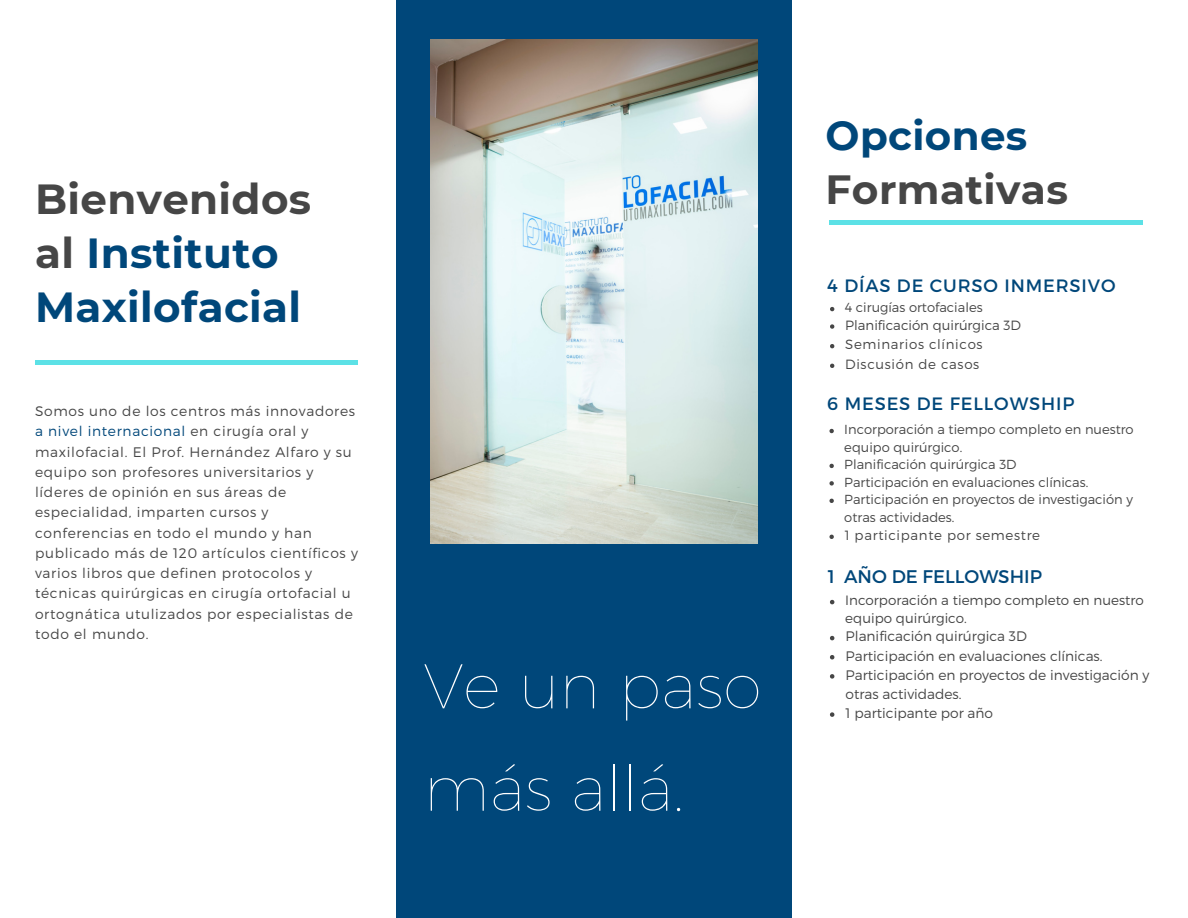
<style>
.page{position:relative;width:1188px;height:918px;background:#fff}
.page>*{position:absolute;margin:0;border:0;box-sizing:border-box;transform-origin:0 0}
.t1{font:100 63px/102.3px "Montserrat";color:#fff}
.t2{font:700 42px/54px "Montserrat";letter-spacing:.01em;color:#00477a}
.t3{font:700 40.65px "Montserrat";letter-spacing:.01em;color:#464646}
.t4{font:700 40.35px "Montserrat";letter-spacing:.01em;color:#00477a}
.t5{font:18.3px "Montserrat";color:#00477a}
.t6{font:17.85px "Montserrat";letter-spacing:.05em;color:#00477a}
.t7{font:300 13.8px/20.2px "Montserrat";letter-spacing:.05em;color:#464646}
.t8{font:300 13.8px/19.2px "Montserrat";color:#464646}
.t9{font:300 13.5px/18px "Montserrat";color:#464646}
.t10{font:300 13.35px "Montserrat";letter-spacing:.05em;color:#464646}
.t11{font:300 13.35px "Montserrat";color:#464646}
.t12{font:300 13.05px/17.4px "Montserrat";color:#464646}
.s1{color:#464646}
.s2{color:#00477a}
</style>
<div class="page">
<div style="left:396px;top:0;width:396px;height:918px;background:#00477a"></div>
<hr style="left:35px;top:361px;width:323px;height:4px;background:#5ce1e6">
<svg style="left:830px;top:307px;width:4px;height:4px"></svg>
<svg style="left:830px;top:324px;width:4px;height:5px"></svg>
<svg style="left:830px;top:344px;width:4px;height:4px"></svg>
<svg style="left:830px;top:364px;width:4px;height:4px"></svg>
<hr style="left:829px;top:220px;width:314px;height:4px;background:#5ce1e6">
<svg style="left:829px;top:429px;width:5px;height:4px"></svg>
<svg style="left:829px;top:464px;width:5px;height:4px"></svg>
<svg style="left:829px;top:481px;width:5px;height:5px"></svg>
<svg style="left:829px;top:499px;width:5px;height:4px"></svg>
<svg style="left:829px;top:535px;width:5px;height:4px"></svg>
<img style="left:430px;top:40px;width:328px;height:504px">
<svg style="left:830px;top:600px;width:4px;height:4px"></svg>
<svg style="left:830px;top:636px;width:4px;height:4px"></svg>
<svg style="left:830px;top:655px;width:4px;height:4px"></svg>
<svg style="left:830px;top:674px;width:4px;height:5px"></svg>
<svg style="left:830px;top:712px;width:4px;height:5px"></svg>
<p class="t2" style="left:35px;top:172px;width:278px"><span class="s1">Bienvenidos al</span> Instituto<br>Maxilofacial</p>
<p class="t7" style="left:35px;top:401px;width:324px">Somos uno de los centros más innovadores <span class="s2">a nivel internacional</span> en cirugía oral y maxilofacial. El Prof. Hernández Alfaro y su equipo son profesores universitarios y líderes de opinión en sus áreas de especialidad, imparten cursos y conferencias en todo el mundo y han publicado más de 120 artículos científicos y varios libros que definen protocolos y técnicas quirúrgicas en cirugía ortofacial u ortognática utulizados por especialistas de todo el mundo.</p>
<p class="t1" style="left:424px;top:632px;width:339px">Ve un paso más allá.</p>
<p class="t4" style="left:826px;top:110px;width:203px">Opciones</p>
<p class="t3" style="left:826px;top:165px;width:244px">Formativas</p>
<p class="t6" style="left:827px;top:274px;width:290px">4 DÍAS DE CURSO INMERSIVO</p>
<p class="t12" style="left:845px;top:298px;width:139px">4 cirugías ortofaciales</p>
<p class="t11" style="left:845px;top:316px;width:177px">Planificación quirúrgica 3D</p>
<p class="t10" style="left:845px;top:336px;width:139px">Seminarios clínicos</p>
<p class="t10" style="left:845px;top:356px;width:136px">Discusión de casos</p>
<p class="t6" style="left:827px;top:392px;width:249px">6 MESES DE FELLOWSHIP</p>
<p class="t12" style="left:844px;top:420px;width:291px">Incorporación a tiempo completo en nuestro equipo quirúrgico.</p>
<p class="t12" style="left:844px;top:455px;width:174px">Planificación quirúrgica 3D</p>
<p class="t12" style="left:844px;top:473px;width:246px">Participación en evaluaciones clínicas.</p>
<p class="t12" style="left:844px;top:490px;width:290px">Participación en proyectos de investigación y otras actividades.</p>
<p class="t10" style="left:845px;top:527px;width:197px">1 participante por semestre</p>
<p class="t5" style="left:828px;top:565px;width:216px">1 AÑO DE FELLOWSHIP</p>
<p class="t9" style="left:845px;top:591px;width:300px">Incorporación a tiempo completo en nuestro equipo quirúrgico.</p>
<p class="t8" style="left:846px;top:626px;width:183px">Planificación quirúrgica 3D</p>
<p class="t8" style="left:846px;top:645px;width:259px">Participación en evaluaciones clínicas.</p>
<p class="t8" style="left:846px;top:665px;width:305px">Participación en proyectos de investigación y otras actividades.</p>
<p class="t8" style="left:846px;top:703px;width:149px">1 participante por año</p>
</div>
